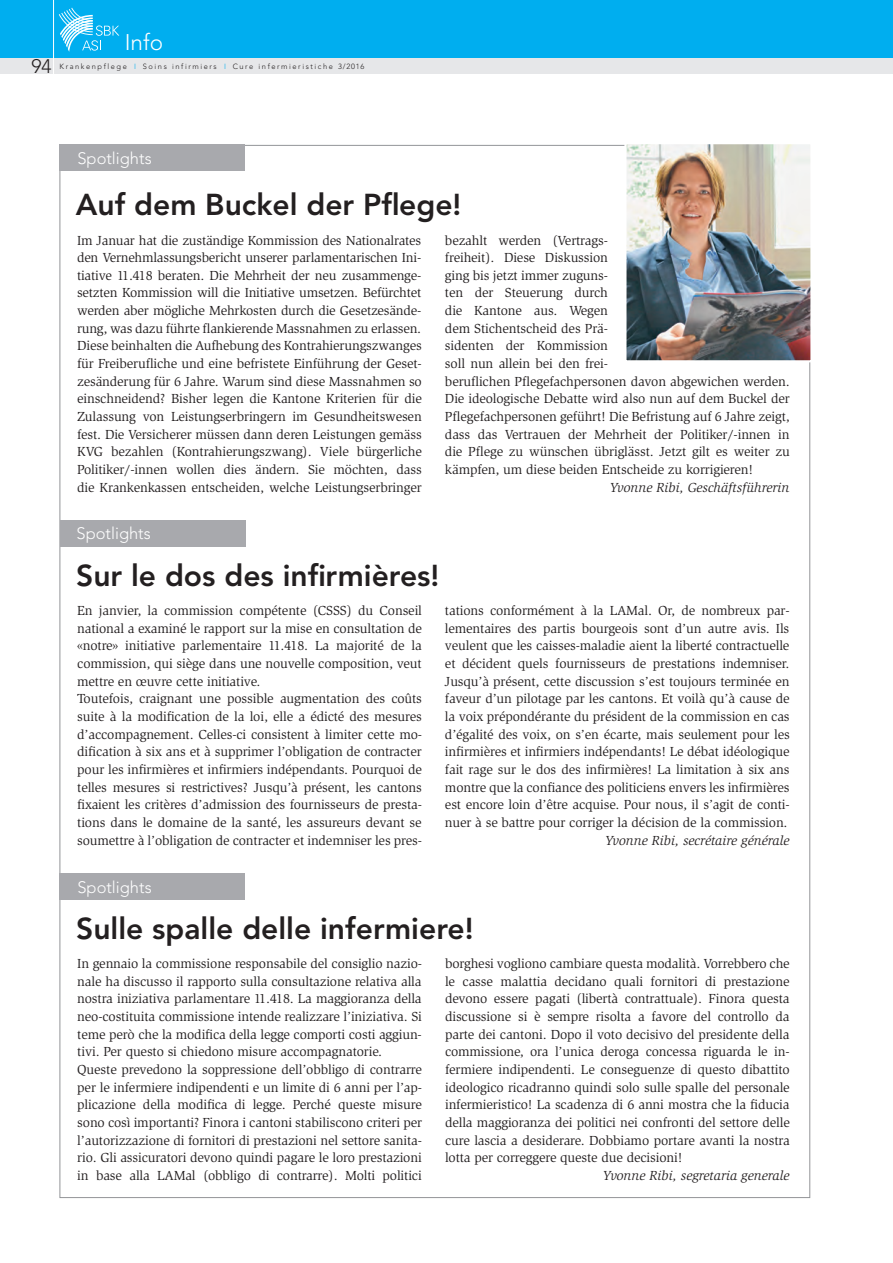
<style>
.page{position:relative;width:893px;height:1263px;background:#fff}
.page>*{position:absolute;margin:0;border:0;box-sizing:border-box;transform-origin:0 0}
.t1{font:800 30px "Avenir";color:#231f20}
.t2{font:300 22.5px "Avenir";color:#fff}
.t3{font:300 19.5px "Avenir";color:#231f20}
.t4{font:300 16.5px "Avenir";color:#fff}
.t5{font:13.5px/17.7px "Slimbach";letter-spacing:-.01em;color:#231f20;text-align:justify}
.t6{font:italic 13.5px "Slimbach";color:#231f20}
.t7{font:300 7.5px "Avenir";letter-spacing:.21em;color:#231f20}
.s1{color:#00aeef}
</style>
<div class="page">
<div style="left:0;top:58px;width:893px;height:16px;background:#e6e7e9"></div>
<div style="left:0;top:0;width:893px;height:58px;background:#00aeef"></div>
<hr style="left:53px;top:0;width:1px;height:74px;background:#fff">
<div style="left:60px;top:145px;width:185px;height:26px;background:#a8a9ad"></div>
<div style="left:60px;top:873px;width:185px;height:27px;background:#a8a9ad"></div>
<img style="left:627px;top:145px;width:182px;height:214px">
<div style="left:624px;top:142px;width:188px;height:220px;border:2px solid #fff"></div>
<svg style="left:59px;top:8px;width:60px;height:44px"></svg>
<div style="left:60px;top:520px;width:186px;height:27px;background:#a8a9ad"></div>
<h2 class="t2" style="left:125px;top:33px;width:40px">Info</h2>
<h3 class="t3" style="left:31px;top:58px;width:22px">94</h3>
<p class="t7" style="left:60px;top:63px;width:306px">Krankenpflege <span class="s1">I</span> Soins infirmiers <span class="s1">I</span> Cure infermieristiche 3/2016</p>
<p class="t4" style="left:77px;top:152px;width:76px">Spotlights</p>
<h1 class="t1" style="left:76px;top:192px;width:387px">Auf dem Buckel der Pflege!</h1>
<p class="t5" style="left:77px;top:232px;width:346px">Im Januar hat die zuständige Kommission des Nationalrates den Vernehmlassungsbericht unserer parlamentarischen Ini&shy;tiative 11.418 beraten. Die Mehrheit der neu zusammenge&shy;setzten Kommission will die Initiative umsetzen. Befürchtet werden aber mögliche Mehrkosten durch die Gesetzesände&shy;rung, was dazu führte flankierende Massnahmen zu erlassen.<br>Diese beinhalten die Aufhebung des Kontrahierungszwanges für Freiberufliche und eine befristete Einführung der Geset&shy;zesänderung für 6 Jahre. Warum sind diese Massnahmen so einschneidend? Bisher legen die Kantone Kriterien für die Zulassung von Leistungserbringern im Gesundheitswesen fest. Die Versicherer müssen dann deren Leistungen gemäss KVG bezahlen (Kontrahierungszwang). Viele bürgerliche Politiker/-innen wollen dies ändern. Sie möchten, dass die Krankenkassen entscheiden, welche Leistungserbringer</p>
<p class="t5" style="left:445px;top:232px;width:346px;text-align:left">bezahlt werden (Vertrags-<br>freiheit). Diese Diskussion<br>ging bis jetzt immer zuguns-<br>ten der Steuerung durch<br>die Kantone aus. Wegen<br>dem Stichentscheid des Prä-<br>sidenten der Kommission<br>soll nun allein bei den frei-<br>beruflichen Pflegefachpersonen davon abgewichen werden.<br>Die ideologische Debatte wird also nun auf dem Buckel der Pflegefachpersonen geführt! Die Befristung auf 6 Jahre zeigt, dass das Vertrauen der Mehrheit der Politiker/-innen in die Pflege zu wünschen übriglässt. Jetzt gilt es weiter zu kämpfen, um diese beiden Entscheide zu korrigieren!</p>
<p class="t6" style="left:610px;top:482px;width:181px">Yvonne Ribi, Geschäftsführerin</p>
<p class="t4" style="left:77px;top:527px;width:76px">Spotlights</p>
<h1 class="t1" style="left:76px;top:563px;width:365px">Sur le dos des infirmières!</h1>
<p class="t5" style="left:77px;top:603px;width:346px;text-align:left">En janvier, la commission compétente (CSSS) du Conseil national a examiné le rapport sur la mise en consultation de «notre» initiative parlementaire 11.418. La majorité de la commission, qui siège dans une nouvelle composition, veut mettre en œuvre cette initiative.<br>Toutefois, craignant une possible augmentation des coûts suite à la modification de la loi, elle a édicté des mesures d’accompagnement. Celles-ci consistent à limiter cette mo&shy;dification à six ans et à supprimer l’obligation de contracter pour les infirmières et infirmiers indépendants. Pourquoi de telles mesures si restrictives? Jusqu’à présent, les cantons fixaient les critères d’admission des fournisseurs de presta&shy;tions dans le domaine de la santé, les assureurs devant se soumettre à l’obligation de contracter et indemniser les pres-</p>
<p class="t5" style="left:445px;top:603px;width:346px">tations conformément à la LAMal. Or, de nombreux par&shy;lementaires des partis bourgeois sont d’un autre avis. Ils veulent que les caisses-maladie aient la liberté contractuelle et décident quels fournisseurs de prestations indemniser.<br>Jusqu’à présent, cette discussion s’est toujours terminée en faveur d’un pilotage par les cantons. Et voilà qu’à cause de la voix prépondérante du président de la commission en cas d’égalité des voix, on s’en écarte, mais seulement pour les infirmières et infirmiers indépendants! Le débat idéologique fait rage sur le dos des infirmières! La limitation à six ans montre que la confiance des politiciens envers les infirmières est encore loin d’être acquise. Pour nous, il s’agit de conti&shy;nuer à se battre pour corriger la décision de la commission.</p>
<p class="t6" style="left:605px;top:835px;width:186px">Yvonne Ribi, secrétaire générale</p>
<p class="t4" style="left:77px;top:880px;width:76px">Spotlights</p>
<h1 class="t1" style="left:76px;top:916px;width:399px">Sulle spalle delle infermiere!</h1>
<p class="t5" style="left:77px;top:956px;width:346px;text-align:left">In gennaio la commissione responsabile del consiglio nazio&shy;nale ha discusso il rapporto sulla consultazione relativa alla nostra iniziativa parlamentare 11.418. La maggioranza della neo-costituita commissione intende realizzare l’iniziativa. Si teme però che la modifica della legge comporti costi aggiun&shy;tivi. Per questo si chiedono misure accompagnatorie.<br>Queste prevedono la soppressione dell’obbligo di contrarre per le infermiere indipendenti e un limite di 6 anni per l’ap&shy;plicazione della modifica di legge. Perché queste misure sono così importanti? Finora i cantoni stabiliscono criteri per l’autorizzazione di fornitori di prestazioni nel settore sanita&shy;rio. Gli assicuratori devono quindi pagare le loro prestazioni in base alla LAMal (obbligo di contrarre). Molti politici</p>
<p class="t5" style="left:445px;top:956px;width:346px">borghesi vogliono cambiare questa modalità. Vorrebbero che le casse malattia decidano quali fornitori di prestazione devono essere pagati (libertà contrattuale). Finora questa discussione si è sempre risolta a favore del controllo da parte dei cantoni. Dopo il voto decisivo del presidente della commissione, ora l’unica deroga concessa riguarda le in&shy;fermiere indipendenti. Le conseguenze di questo dibattito ideologico ricadranno quindi solo sulle spalle del personale infermieristico! La scadenza di 6 anni mostra che la fiducia della maggioranza dei politici nei confronti del settore delle cure lascia a desiderare. Dobbiamo portare avanti la nostra lotta per correggere queste due decisioni!</p>
<p class="t6" style="left:603px;top:1170px;width:188px">Yvonne Ribi, segretaria generale</p>
</div>
